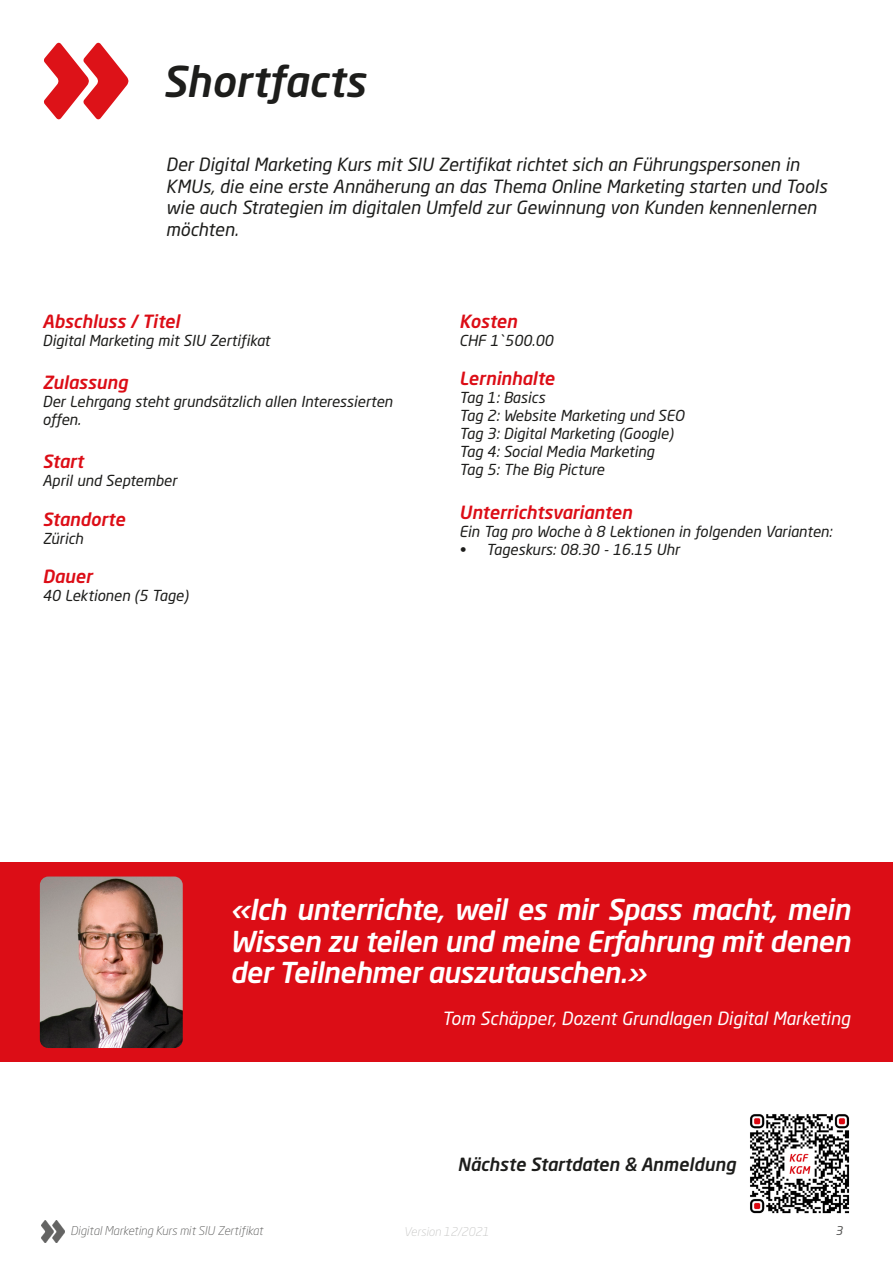
<style>
.page{position:relative;width:893px;height:1263px;background:#fff}
.page>*{position:absolute;margin:0;border:0;box-sizing:border-box;transform-origin:0 0}
.t1{font:italic 500 42px "Neo Sans W1 G";color:#1d1d1b}
._05_Intro-Text{font:italic 500 28.5px/31.5px "Neo Sans W1 G";letter-spacing:-.02em;color:#fff;text-align:justify}
._06_Untertitel_roter{font:italic 18px/21.6px "Neo Sans W1 G";color:#1d1d1b}
.t2{font:italic 500 18px "Neo Sans W1 G";color:#dc0d16}
._05_Intro-Text-2{font:italic 18px "Neo Sans W1 G";color:#fff}
._06_Untertitel_roter-2{font:italic 500 18px "Neo Sans W1 G";color:#1d1d1b}
._06_Untertitel_roter-3{font:italic 15px/18px "Neo Sans W1 G";color:#1d1d1b}
.t3{font:italic 300 12px "Neo Sans W1 G";color:#575756}
.t4{font:italic 300 12px "Neo Sans W1 G";color:#c7c7c6}
.t5{font:italic 12px "Neo Sans Std";color:#575756}
</style>
<div class="page">
<img style="left:41px;top:1221px;width:24px;height:21px">
<svg style="left:44px;top:43px;width:84px;height:76px"></svg>
<img style="left:750px;top:1114px;width:100px;height:100px">
<div style="left:0;top:862px;width:893px;height:200px;background:#dc0d16"></div>
<img style="left:40px;top:876px;width:143px;height:172px">
<p class="t1" style="left:162px;top:55px;width:205px">Shortfacts</p>
<p class="_06_Untertitel_roter" style="left:166px;top:153px;width:663px">Der Digital Marketing Kurs mit SIU Zertifikat richtet sich an Führungspersonen in KMUs, die eine erste Annäherung an das Thema Online Marketing starten und Tools wie auch Strategien im digitalen Umfeld zur Gewinnung von Kunden kennenlernen möchten.</p>
<p class="t2" style="left:42px;top:310px;width:139px">Abschluss / Titel</p>
<p class="_06_Untertitel_roter-3" style="left:42px;top:331px;width:229px">Digital Marketing mit SIU Zertifikat</p>
<p class="t2" style="left:42px;top:371px;width:87px">Zulassung</p>
<p class="_06_Untertitel_roter-3" style="left:42px;top:392px;width:352px">Der Lehrgang steht grundsätzlich allen Interessierten offen.</p>
<p class="t2" style="left:42px;top:450px;width:43px">Start</p>
<p class="_06_Untertitel_roter-3" style="left:42px;top:471px;width:136px">April und September</p>
<p class="t2" style="left:42px;top:508px;width:84px">Standorte</p>
<p class="_06_Untertitel_roter-3" style="left:42px;top:529px;width:42px">Zürich</p>
<p class="t2" style="left:42px;top:565px;width:51px">Dauer</p>
<p class="_06_Untertitel_roter-3" style="left:42px;top:587px;width:147px">40 Lektionen (5 Tage)</p>
<p class="t2" style="left:459px;top:310px;width:59px">Kosten</p>
<p class="_06_Untertitel_roter-3" style="left:459px;top:331px;width:95px">CHF 1`500.00</p>
<p class="t2" style="left:459px;top:367px;width:97px">Lerninhalte</p>
<p class="_06_Untertitel_roter-3" style="left:459px;top:389px;width:87px">Tag 1: Basics</p>
<p class="_06_Untertitel_roter-3" style="left:459px;top:407px;width:227px">Tag 2: Website Marketing und SEO</p>
<p class="_06_Untertitel_roter-3" style="left:459px;top:425px;width:216px">Tag 3: Digital Marketing (Google)</p>
<p class="_06_Untertitel_roter-3" style="left:459px;top:443px;width:196px">Tag 4: Social Media Marketing</p>
<p class="_06_Untertitel_roter-3" style="left:459px;top:461px;width:147px">Tag 5: The Big Picture</p>
<p class="t2" style="left:459px;top:500px;width:175px">Unterrichtsvarianten</p>
<p class="_06_Untertitel_roter-3" style="left:459px;top:522px;width:374px">Ein Tag pro Woche à 8 Lektionen in folgenden Varianten:</p>
<p class="_06_Untertitel_roter-3" style="left:459px;top:540px;width:222px">• Tageskurs: 08.30 - 16.15 Uhr</p>
<p class="_05_Intro-Text" style="left:230px;top:893px;width:622px">«Ich unterrichte, weil es mir Spass macht, mein Wissen zu teilen und meine Erfahrung mit denen der Teilnehmer auszutauschen.»</p>
<p class="_05_Intro-Text-2" style="left:442px;top:1007px;width:410px">Tom Schäpper, Dozent Grundlagen Digital Marketing</p>
<p class="_06_Untertitel_roter-2" style="left:458px;top:1153px;width:280px">Nächste Startdaten &amp; Anmeldung</p>
<p class="t3" style="left:71px;top:1223px;width:194px">Digital Marketing Kurs mit SIU Zertifikat</p>
<p class="t4" style="left:404px;top:1224px;width:87px">Version 12/2021</p>
<p class="t5" style="left:836px;top:1223px;width:9px">3</p>
</div>
